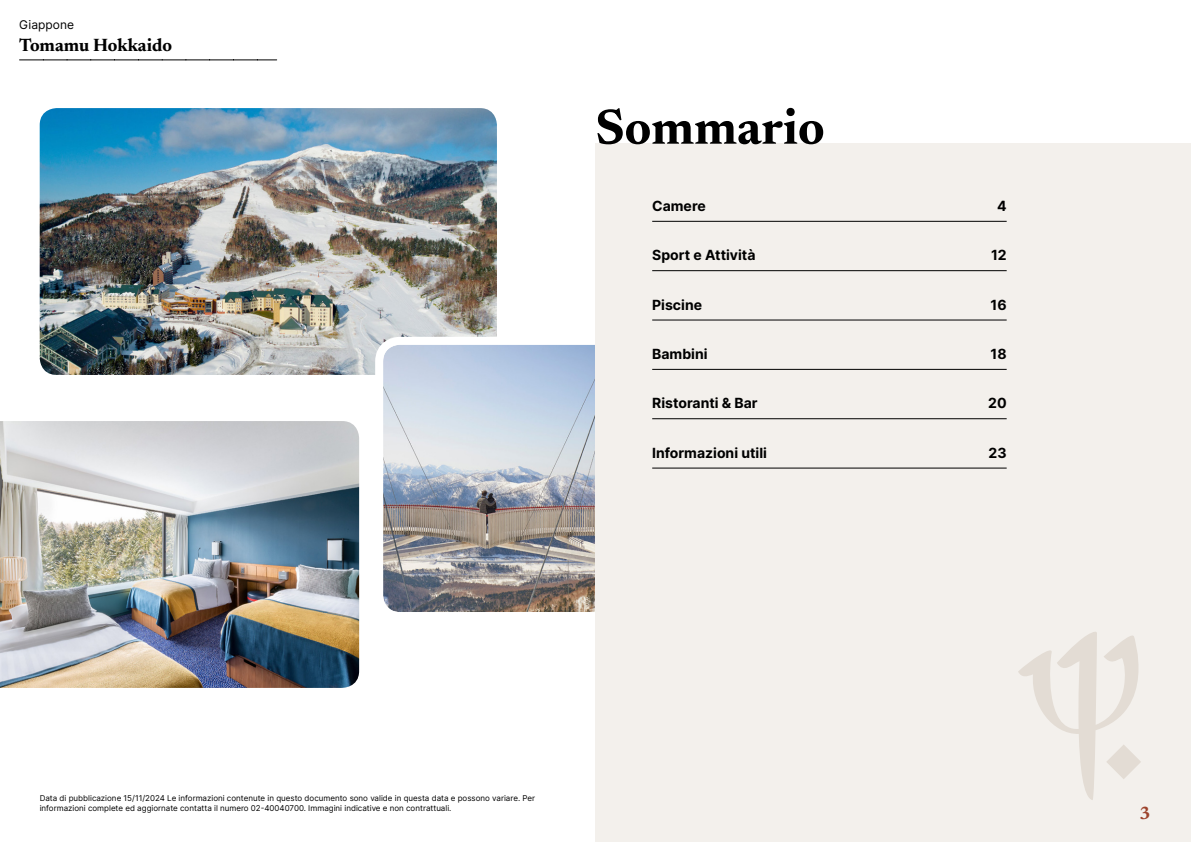
<style>
.page{position:relative;width:1191px;height:842px;background:#fff}
.page>*{position:absolute;margin:0;border:0;box-sizing:border-box;transform-origin:0 0}
.t1{font:700 50px "Newsreader 24 pt";color:#000}
.t2{font:700 18px "Newsreader 24 pt";color:#000}
.t3{font:700 18px "Newsreader 24 pt";color:#9d432c}
.t4{font:700 14px "Inter";color:#000}
.t5{font:12px "Inter";color:#000}
.t6{font:8px/9.6px "Inter";color:#000}
</style>
<div class="page">
<img style="left:40px;top:108px;width:457px;height:267px">
<img style="left:0;top:421px;width:359px;height:267px">
<img style="left:371px;top:333px;width:224px;height:279px">
<svg style="left:20px;top:60px;width:257px;height:1px"></svg>
<div style="left:595px;top:144px;width:596px;height:698px;background:#f3f0ec"></div>
<svg style="left:1018px;top:632px;width:123px;height:168px"></svg>
<hr style="left:652px;top:221px;width:354px;height:1px;background:#000">
<hr style="left:652px;top:270px;width:354px;height:1px;background:#000">
<hr style="left:652px;top:320px;width:354px;height:1px;background:#000">
<hr style="left:652px;top:369px;width:354px;height:1px;background:#000">
<hr style="left:652px;top:418px;width:354px;height:1px;background:#000">
<hr style="left:652px;top:468px;width:354px;height:1px;background:#000">
<h3 class="t5" style="left:19px;top:15px;width:56px">Giappone</h3>
<h2 class="t2" style="left:19px;top:32px;width:154px">Tomamu Hokkaido</h2>
<h1 class="t1" style="left:595px;top:91px;width:231px">Sommario</h1>
<h3 class="t4" style="left:652px;top:196px;width:55px">Camere</h3>
<h3 class="t4" style="left:997px;top:196px;width:11px">4</h3>
<h3 class="t4" style="left:652px;top:245px;width:105px">Sport e Attività</h3>
<h3 class="t4" style="left:991px;top:245px;width:17px">12</h3>
<h3 class="t4" style="left:652px;top:294px;width:51px">Piscine</h3>
<h3 class="t4" style="left:990px;top:294px;width:18px">16</h3>
<h3 class="t4" style="left:652px;top:344px;width:57px">Bambini</h3>
<h3 class="t4" style="left:990px;top:344px;width:18px">18</h3>
<h3 class="t4" style="left:652px;top:393px;width:107px">Ristoranti &amp; Bar</h3>
<h3 class="t4" style="left:988px;top:393px;width:20px">20</h3>
<h3 class="t4" style="left:652px;top:442px;width:116px">Informazioni utili</h3>
<h3 class="t4" style="left:988px;top:442px;width:20px">23</h3>
<p class="t6" style="left:40px;top:793px;width:497px">Data di pubblicazione 15/11/2024 Le informazioni contenute in questo documento sono valide in questa data e possono variare. Per informazioni complete ed aggiornate contatta il numero 02-40040700. Immagini indicative e non contrattuali.</p>
<h2 class="t3" style="left:1139px;top:800px;width:13px">3</h2>
</div>
